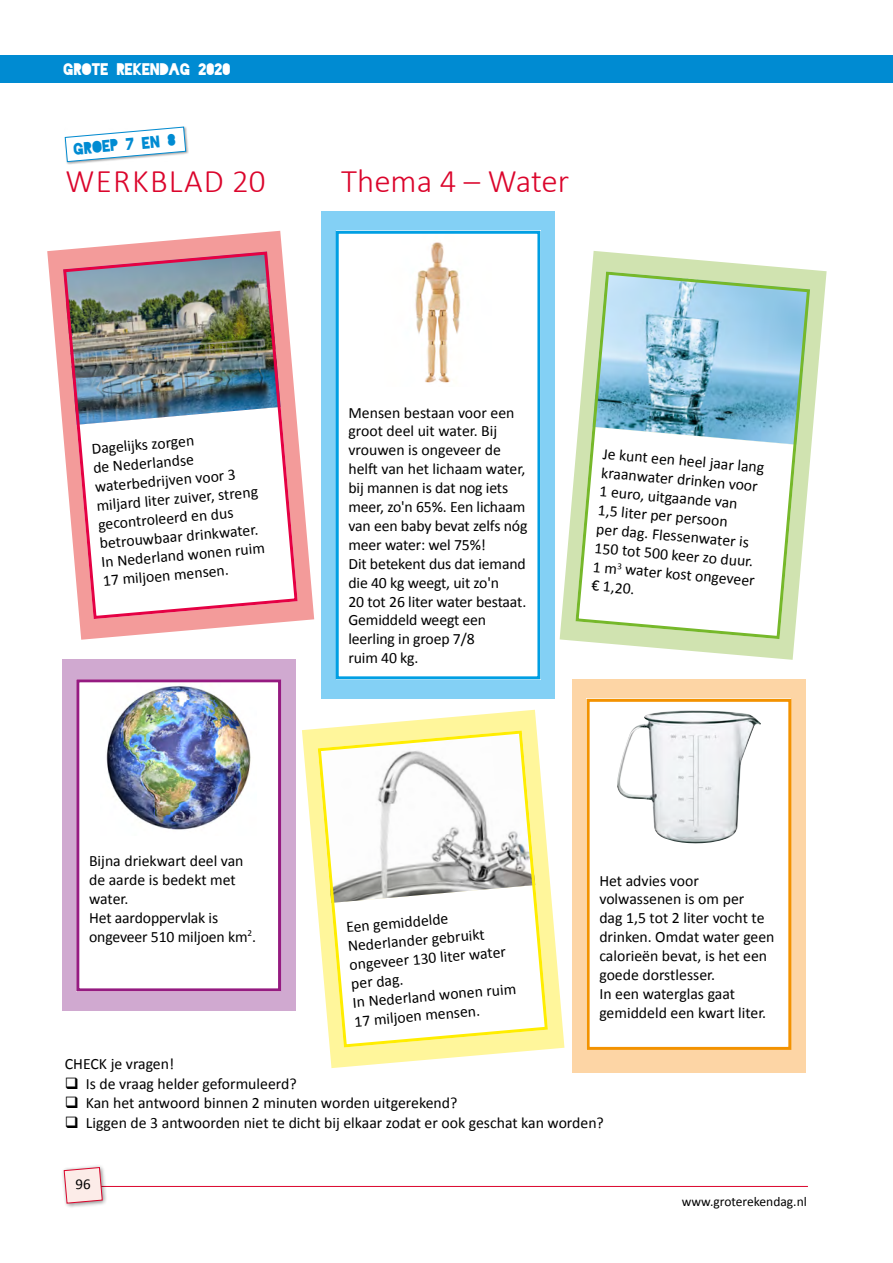
<style>
.page{position:relative;width:893px;height:1263px;background:#fff}
.page>*{position:absolute;margin:0;border:0;box-sizing:border-box;transform-origin:0 0}
.t1{font:300 33px "Calibri";color:#db052c}
.t2{font:300 33px "Calibri";letter-spacing:.04em;color:#db052c}
.t3{font:15.75px/18.9px "Calibri";letter-spacing:-.005em;color:#000}
.t4{font:15.75px "Blackout Midnight";color:#fff}
.t5{font:15.75px "Blackout Midnight";color:#008bd2}
.t6{font:15px "Calibri";color:#000}
.t7{font:13.5px "Calibri";color:#000}
</style>
<div class="page">
<hr style="left:72px;top:1186px;width:736px;height:1px;background:#db052c">
<div style="left:61px;top:1164px;width:47px;height:45px;background:#000;opacity:.5"></div>
<svg style="left:63px;top:1167px;width:40px;height:37px"></svg>
<div style="left:0;top:55px;width:893px;height:27px;background:#008bd2"></div>
<div style="left:64px;top:126px;width:125px;height:39px;background:#000;opacity:.35"></div>
<svg style="left:64px;top:126px;width:122px;height:36px"></svg>
<svg style="left:47px;top:231px;width:267px;height:409px"></svg>
<svg style="left:560px;top:251px;width:267px;height:409px"></svg>
<div style="left:62px;top:660px;width:234px;height:351px;background:#d0a9d0"></div>
<div style="left:76px;top:835px;width:205px;height:156px;background:#fff"></div>
<div style="left:572px;top:679px;width:234px;height:393px;background:#fdd5a5"></div>
<div style="left:587px;top:855px;width:204px;height:195px;background:#fff"></div>
<div style="left:321px;top:211px;width:234px;height:488px;background:#83d0f5"></div>
<div style="left:336px;top:387px;width:204px;height:292px;background:#fff"></div>
<img style="left:61px;top:250px;width:238px;height:371px">
<div style="left:336px;top:231px;width:204px;height:156px;background:#fff"></div>
<img style="left:415px;top:242px;width:46px;height:141px">
<div style="left:336px;top:231px;width:204px;height:448px;border:3px solid #009fe3"></div>
<svg style="left:574px;top:270px;width:238px;height:371px"></svg>
<div style="left:587px;top:699px;width:204px;height:156px;background:#fff"></div>
<img style="left:617px;top:710px;width:144px;height:134px">
<div style="left:587px;top:699px;width:204px;height:351px;border:3px solid #f39200"></div>
<svg style="left:302px;top:710px;width:262px;height:358px"></svg>
<svg style="left:316px;top:729px;width:233px;height:320px"></svg>
<div style="left:76px;top:679px;width:205px;height:156px;background:#fff"></div>
<img style="left:106px;top:686px;width:145px;height:144px">
<div style="left:76px;top:679px;width:205px;height:312px;border:3px solid #951b81"></div>
<p class="t4" style="left:64px;top:62px;width:169px">GROTE REKENDAG 2020</p>
<p class="t5" style="left:74px;top:142px;width:104px;rotate:-5deg">GROEP 7 EN 8</p>
<h1 class="t2" style="left:65px;top:160px;width:202px">WERKBLAD 20</h1>
<h1 class="t1" style="left:341px;top:160px;width:229px">Thema 4 – Water</h1>
<p class="t3" style="left:348px;top:403px;width:180px">Mensen bestaan voor een groot deel uit water. Bij vrouwen is ongeveer de helft van het lichaam water, bij mannen is dat nog iets meer, zo'n 65%. Een lichaam van een baby bevat zelfs nóg meer water: wel 75%!<br>Dit betekent dus dat iemand die 40 kg weegt, uit zo'n<br>20 tot 26 liter water bestaat.<br>Gemiddeld weegt een leerling in groep 7/8<br>ruim 40 kg.</p>
<p class="t3" style="left:91px;top:440px;width:165px;rotate:-5deg">Dagelijks zorgen<br>de Nederlandse waterbedrijven voor 3 miljard liter zuiver, streng gecontroleerd en dus betrouwbaar drinkwater.<br>In Nederland wonen ruim<br>17 miljoen mensen.</p>
<p class="t3" style="left:604px;top:444px;width:164px;rotate:5deg">Je kunt een heel jaar lang kraanwater drinken voor<br>1 euro, uitgaande van<br>1,5 liter per persoon<br>per dag. Flessenwater is<br>150 tot 500 keer zo duur.<br>1 m<sup>3</sup> water kost ongeveer € 1,20.</p>
<p class="t3" style="left:89px;top:851px;width:168px">Bijna driekwart deel van de aarde is bedekt met water.<br>Het aardoppervlak is ongeveer 510 miljoen km<sup>2</sup>.</p>
<p class="t3" style="left:345px;top:918px;width:165px;rotate:-5deg">Een gemiddelde<br>Nederlander gebruikt ongeveer 130 liter water per dag.<br>In Nederland wonen ruim<br>17 miljoen mensen.</p>
<p class="t3" style="left:599px;top:871px;width:177px">Het advies voor volwassenen is om per<br>dag 1,5 tot 2 liter vocht te drinken. Omdat water geen calorieën bevat, is het een goede dorstlesser.<br>In een waterglas gaat gemiddeld een kwart liter.</p>
<p class="t3" style="left:65px;top:1055px;width:111px">CHECK je vragen!</p>
<p class="t3" style="left:65px;top:1074px;width:233px">❑ Is de vraag helder geformuleerd?</p>
<p class="t3" style="left:65px;top:1094px;width:394px">❑ Kan het antwoord binnen 2 minuten worden uitgerekend?</p>
<p class="t3" style="left:65px;top:1113px;width:541px">❑ Liggen de 3 antwoorden niet te dicht bij elkaar zodat er ook geschat kan worden?</p>
<p class="t6" style="left:76px;top:1174px;width:17px">96</p>
<p class="t7" style="left:682px;top:1193px;width:127px">www.groterekendag.nl</p>
</div>
